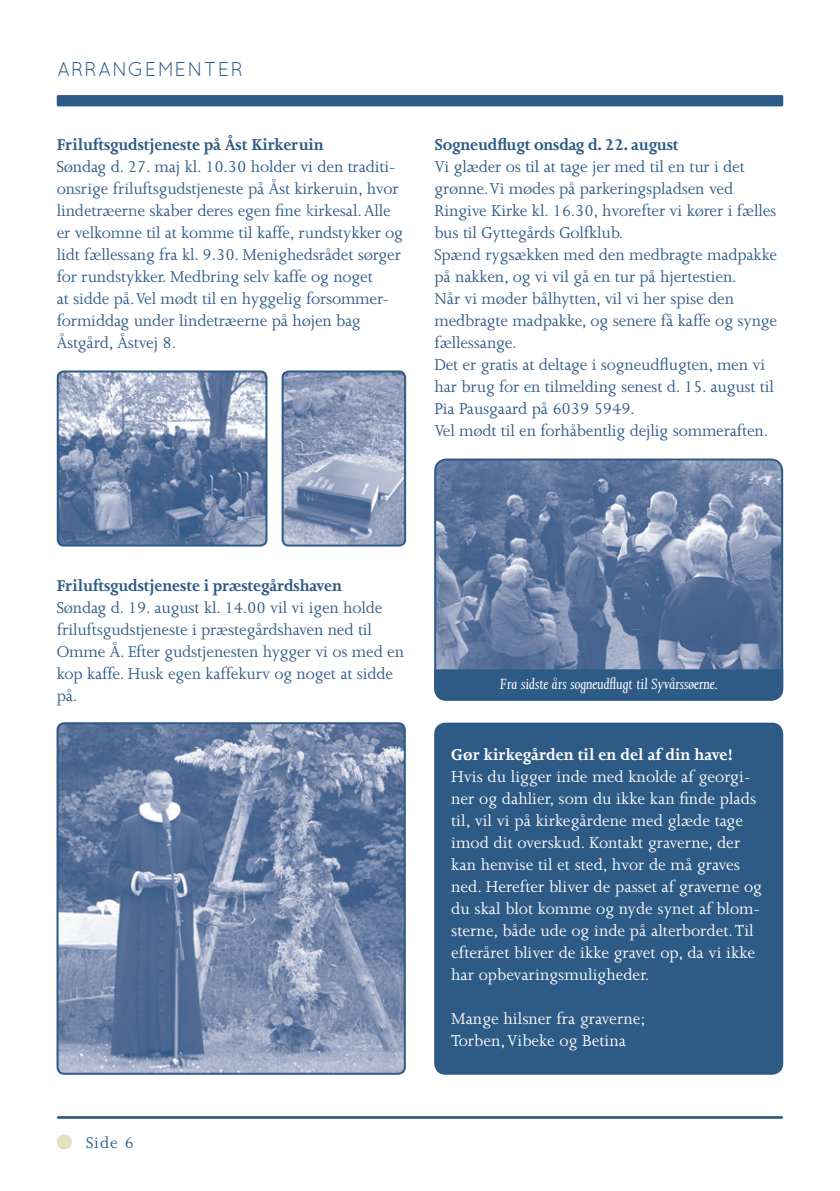
<style>
.page{position:relative;width:840px;height:1191px;background:#fff}
.page>*{position:absolute;margin:0;border:0;box-sizing:border-box;transform-origin:0 0}
.t1{font:20px "Quicksand";letter-spacing:.05em;color:#2e5a86}
.t2{font:18px/22px "Joanna";letter-spacing:-.01em;color:#2e5a86}
.t3{font:18px/22px "Joanna";color:#fff}
.t4{font:700 18px "Joanna";letter-spacing:-.01em;color:#2e5a86}
.t5{font:700 18px "Joanna";color:#fff}
.t6{font:italic 17px "Joanna";letter-spacing:-.01em;color:#fff}
</style>
<div class="page">
<hr style="left:58px;top:1116px;width:723px;height:2px;background:#2e5a86">
<div style="left:57px;top:1134px;width:15px;height:15px;background:#e5dfbc;border-radius:50%"></div>
<div style="left:57px;top:95px;width:725px;height:11px;background:#2e5a86;border:3px solid #2e5a86"></div>
<img style="left:59px;top:725px;width:345px;height:348px">
<div style="left:56px;top:722px;width:349px;height:352px;border:2px solid #2e5a86;border-radius:7px"></div>
<img style="left:58px;top:373px;width:208px;height:172px">
<div style="left:57px;top:370px;width:210px;height:176px;border:2px solid #2e5a86;border-radius:6px"></div>
<img style="left:437px;top:459px;width:344px;height:210px">
<div style="left:434px;top:458px;width:348px;height:242px;border:2px solid #2e5a86;border-radius:11px"></div>
<div style="left:434px;top:669px;width:348px;height:31px;background:#2e5a86"></div>
<div style="left:434px;top:722px;width:348px;height:352px;background:#2e5a86;border-radius:11px"></div>
<img style="left:284px;top:373px;width:121px;height:172px">
<div style="left:281px;top:370px;width:125px;height:176px;border:2px solid #2e5a86;border-radius:6px"></div>
<p class="t1" style="left:57px;top:58px;width:188px">ARRANGEMENTER</p>
<p class="t4" style="left:57px;top:135px;width:268px">Friluftsgudstjeneste på Åst Kirkeruin</p>
<p class="t2" style="left:57px;top:156px;width:348px">Søndag d. 27. maj kl. 10.30 holder vi den traditi&shy;onsrige friluftsgudstjeneste på Åst kirkeruin, hvor lindetræerne skaber deres egen fine kirkesal. Alle er velkomne til at komme til kaffe, rundstykker og lidt fællessang fra kl. 9.30. Menighedsrådet sørger for rundstykker. Medbring selv kaffe og noget<br>at sidde på. Vel mødt til en hyggelig forsommer&shy;formiddag under lindetræerne på højen bag Åstgård, Åstvej 8.</p>
<p class="t4" style="left:434px;top:135px;width:245px">Sogneudflugt onsdag d. 22. august</p>
<p class="t2" style="left:434px;top:156px;width:344px">Vi glæder os til at tage jer med til en tur i det grønne. Vi mødes på parkeringspladsen ved Ringive Kirke kl. 16.30, hvorefter vi kører i fælles bus til Gyttegårds Golfklub.<br>Spænd rygsækken med den medbragte madpakke på nakken, og vi vil gå en tur på hjertestien.<br>Når vi møder bålhytten, vil vi her spise den medbragte madpakke, og senere få kaffe og synge fællessange.<br>Det er gratis at deltage i sogneudflugten, men vi har brug for en tilmelding senest d. 15. august til Pia Pausgaard på 6039 5949.<br>Vel mødt til en forhåbentlig dejlig sommeraften.</p>
<p class="t4" style="left:57px;top:575px;width:286px">Friluftsgudstjeneste i præstegårdshaven</p>
<p class="t2" style="left:57px;top:596px;width:349px">Søndag d. 19. august kl. 14.00 vil vi igen holde friluftsgudstjeneste i præstegårdshaven ned til Omme Å. Efter gudstjenesten hygger vi os med en kop kaffe. Husk egen kaffekurv og noget at sidde på.</p>
<p class="t2" style="left:86px;top:1131px;width:49px">Side 6</p>
<p class="t6" style="left:499px;top:675px;width:220px">Fra sidste års sogneudflugt til Syvårssøerne.</p>
<p class="t5" style="left:451px;top:745px;width:283px">Gør kirkegården til en del af din have!</p>
<p class="t3" style="left:451px;top:766px;width:312px">Hvis du ligger inde med knolde af georgi&shy;ner og dahlier, som du ikke kan finde plads til, vil vi på kirkegårdene med glæde tage imod dit overskud. Kontakt graverne, der kan henvise til et sted, hvor de må graves ned. Herefter bliver de passet af graverne og du skal blot komme og nyde synet af blom&shy;sterne, både ude og inde på alterbordet. Til efteråret bliver de ikke gravet op, da vi ikke har opbevaringsmuligheder.</p>
<p class="t3" style="left:451px;top:1008px;width:196px">Mange hilsner fra graverne;<br>Torben, Vibeke og Betina</p>
</div>
